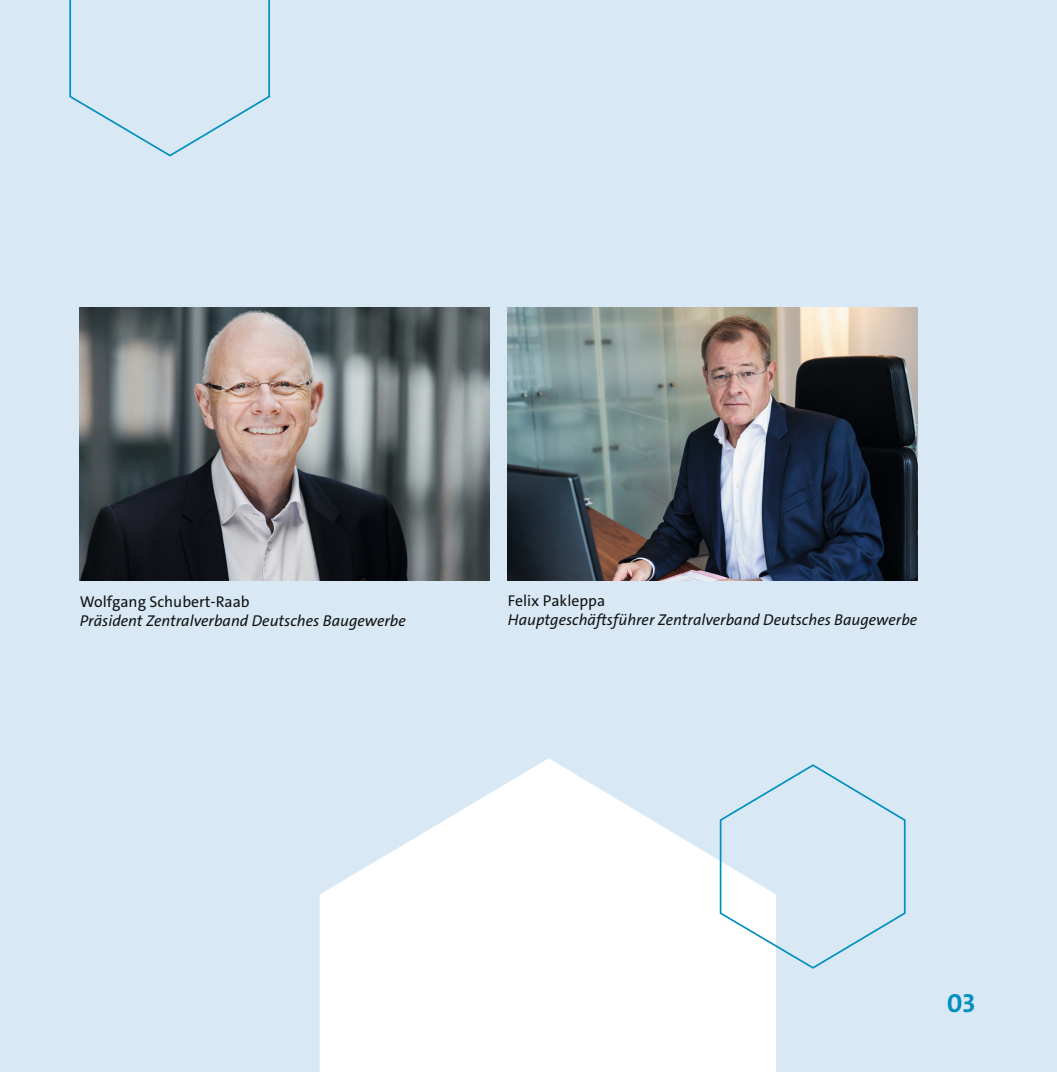
<style>
.page{position:relative;width:1057px;height:1072px;background:#fff}
.page>*{position:absolute;margin:0;border:0;box-sizing:border-box;transform-origin:0 0}
.Muster_Seitenzahl{font:700 26.25px "The Sans";color:#0090bf}
.t1{font:italic 15.75px "The Sans";color:#131413}
.t2{font:15.75px "The Sans";color:#131413}
</style>
<div class="page">
<div style="left:0;top:0;width:1057px;height:1071px;background:#d8e9f5"></div>
<svg style="left:320px;top:758px;width:456px;height:313px;fill:#fff"></svg>
<img style="left:80px;top:307px;width:409px;height:273px">
<img style="left:508px;top:307px;width:409px;height:273px">
<svg style="left:719px;top:762px;width:187px;height:207px"></svg>
<svg style="left:69px;top:0;width:201px;height:157px"></svg>
<p class="t2" style="left:80px;top:591px;width:171px">Wolfgang Schubert-Raab</p>
<p class="t1" style="left:80px;top:610px;width:327px">Präsident Zentralverband Deutsches Baugewerbe</p>
<p class="t2" style="left:508px;top:590px;width:99px">Felix Pakleppa</p>
<p class="t1" style="left:508px;top:609px;width:411px">Hauptgeschäftsführer Zentralverband Deutsches Baugewerbe</p>
<p class="Muster_Seitenzahl" style="left:946px;top:986px;width:30px">03</p>
</div>
